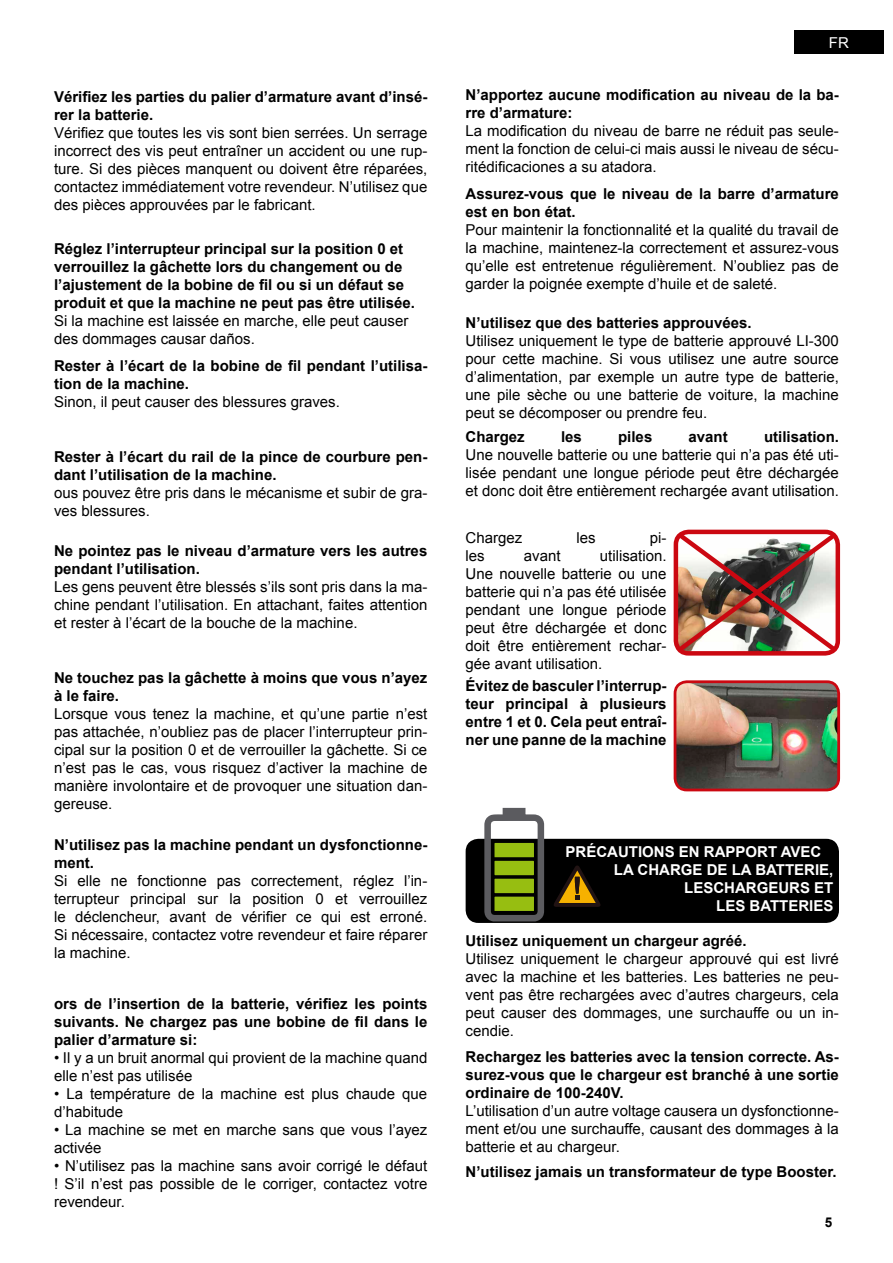
<style>
.page{position:relative;width:893px;height:1263px;background:#fff}
.page>*{position:absolute;margin:0;border:0;box-sizing:border-box;transform-origin:0 0}
.t1{font:15px/18px "Arial";color:#000;text-align:justify}
.t2{font:700 15px/18px "Arial";color:#000}
.t3{font:700 15px/18px "Arial";color:#fff}
.t4{font:15px "Arial";color:#fff}
.t5{font:700 13.5px "Arial";color:#000}
.s1{font-weight:700}
</style>
<div class="page">
<div style="left:794px;top:31px;width:90px;height:23px;background:#000"></div>
<div style="left:466px;top:839px;width:373px;height:84px;background:#000;border-radius:13px"></div>
<svg style="left:484px;top:808px;width:60px;height:113px"></svg>
<svg style="left:554px;top:865px;width:47px;height:42px"></svg>
<img style="left:675px;top:682px;width:164px;height:108px">
<div style="left:674px;top:680px;width:166px;height:111px;border:3px solid #cb0811;border-radius:12px"></div>
<div style="left:674px;top:530px;width:166px;height:126px;border:4px solid #cb0811;border-radius:13px"></div>
<img style="left:675px;top:530px;width:164px;height:124px">
<p class="t2" style="left:54px;top:89px;width:375px">Vérifiez les parties du palier d’armature avant d’insé&shy;rer la batterie.</p>
<p class="t1" style="left:54px;top:124px;width:375px">Vérifiez que toutes les vis sont bien serrées. Un serrage incorrect des vis peut entraîner un accident ou une rup&shy;ture. Si des pièces manquent ou doivent être réparées, contactez immédiatement votre revendeur. N’utilisez que des pièces approuvées par le fabricant.</p>
<p class="t2" style="left:54px;top:240px;width:362px">Réglez l’interrupteur principal sur la position 0 et verrouillez la gâchette lors du changement ou de l’ajustement de la bobine de fil ou si un défaut se produit et que la machine ne peut pas être utilisée.</p>
<p class="t1" style="left:54px;top:312px;width:356px">Si la machine est laissée en marche, elle peut causer des dommages causar daños.</p>
<p class="t2" style="left:54px;top:357px;width:375px">Rester à l’écart de la bobine de fil pendant l’utilisa&shy;tion de la machine.</p>
<p class="t1" style="left:54px;top:393px;width:287px">Sinon, il peut causer des blessures graves.</p>
<p class="t2" style="left:54px;top:448px;width:375px">Rester à l’écart du rail de la pince de courbure pen&shy;dant l’utilisation de la machine.</p>
<p class="t1" style="left:54px;top:484px;width:375px">ous pouvez être pris dans le mécanisme et subir de gra&shy;ves blessures.</p>
<p class="t2" style="left:54px;top:542px;width:375px">Ne pointez pas le niveau d’armature vers les autres pendant l’utilisation.</p>
<p class="t1" style="left:54px;top:577px;width:375px">Les gens peuvent être blessés s’ils sont pris dans la ma&shy;chine pendant l’utilisation. En attachant, faites attention et rester à l’écart de la bouche de la machine.</p>
<p class="t2" style="left:54px;top:669px;width:375px">Ne touchez pas la gâchette à moins que vous n’ayez à le faire.</p>
<p class="t1" style="left:54px;top:705px;width:375px">Lorsque vous tenez la machine, et qu’une partie n’est pas attachée, n’oubliez pas de placer l’interrupteur prin&shy;cipal sur la position 0 et de verrouiller la gâchette. Si ce n’est pas le cas, vous risquez d’activer la machine de manière involontaire et de provoquer une situation dan&shy;gereuse.</p>
<p class="t2" style="left:54px;top:836px;width:375px">N’utilisez pas la machine pendant un dysfonctionne&shy;ment.</p>
<p class="t1" style="left:54px;top:871px;width:375px">Si elle ne fonctionne pas correctement, réglez l’in&shy;terrupteur principal sur la position 0 et verrouillez le déclencheur, avant de vérifier ce qui est erroné.<br>Si nécessaire, contactez votre revendeur et faire réparer la machine.</p>
<p class="t2" style="left:54px;top:995px;width:375px;text-align:justify">ors de l’insertion de la batterie, vérifiez les points suivants. Ne chargez pas une bobine de fil dans le palier d’armature si:</p>
<p class="t1" style="left:54px;top:1049px;width:375px">• Il y a un bruit anormal qui provient de la machine quand elle n’est pas utilisée</p>
<p class="t1" style="left:54px;top:1085px;width:375px">• La température de la machine est plus chaude que d’habitude</p>
<p class="t1" style="left:54px;top:1121px;width:375px">• La machine se met en marche sans que vous l’ayez activée</p>
<p class="t1" style="left:54px;top:1157px;width:375px">• N’utilisez pas la machine sans avoir corrigé le défaut ! S’il n’est pas possible de le corriger, contactez votre revendeur.</p>
<p class="t4" style="left:829px;top:32px;width:21px">FR</p>
<p class="t2" style="left:466px;top:87px;width:375px">N’apportez aucune modification au niveau de la ba&shy;rre d’armature:</p>
<p class="t1" style="left:466px;top:122px;width:375px">La modification du niveau de barre ne réduit pas seule&shy;ment la fonction de celui-ci mais aussi le niveau de sécu&shy;ritédificaciones a su atadora.</p>
<p class="t2" style="left:466px;top:185px;width:375px">Assurez-vous que le niveau de la barre d’armature est en bon état.</p>
<p class="t1" style="left:466px;top:221px;width:375px">Pour maintenir la fonctionnalité et la qualité du travail de la machine, maintenez-la correctement et assurez-vous qu’elle est entretenue régulièrement. N’oubliez pas de garder la poignée exempte d’huile et de saleté.</p>
<p class="t2" style="left:466px;top:314px;width:287px">N’utilisez que des batteries approuvées.</p>
<p class="t1" style="left:466px;top:331px;width:375px">Utilisez uniquement le type de batterie approuvé LI-300 pour cette machine. Si vous utilisez une autre source d’alimentation, par exemple un autre type de batterie, une pile sèche ou une batterie de voiture, la machine peut se décomposer ou prendre feu.</p>
<p class="t2" style="left:466px;top:429px;width:61px">Chargez</p>
<p class="t2" style="left:561px;top:429px;width:22px">les</p>
<p class="t2" style="left:618px;top:429px;width:36px">piles</p>
<p class="t2" style="left:689px;top:429px;width:41px">avant</p>
<p class="t1" style="left:466px;top:428px;width:375px;text-indent:298px"><span class="s1">utilisation.<br></span>Une nouvelle batterie ou une batterie qui n’a pas été uti&shy;lisée pendant une longue période peut être déchargée et donc doit être entièrement rechargée avant utilisation.</p>
<p class="t1" style="left:466px;top:529px;width:58px">Chargez</p>
<p class="t1" style="left:576px;top:529px;width:21px">les</p>
<p class="t1" style="left:650px;top:529px;width:18px">pi-</p>
<p class="t1" style="left:466px;top:547px;width:21px">les</p>
<p class="t1" style="left:524px;top:547px;width:38px">avant</p>
<p class="t1" style="left:466px;top:547px;width:202px;text-indent:134px">utilisation.<br>Une nouvelle batterie ou une batterie qui n’a pas été utilisée pendant une longue période peut être déchargée et donc doit être entièrement rechar&shy;gée avant utilisation.</p>
<p class="t2" style="left:466px;top:677px;width:202px;text-align:justify">Évitez de basculer l’interrup&shy;teur principal à plusieurs entre 1 et 0. Cela peut entraî&shy;ner une panne de la machine</p>
<p class="t3" style="left:614px;top:843px;width:221px;text-indent:-48px">PRÉCAUTIONS EN RAPPORT AVEC<br>LA CHARGE DE LA BATTERIE,</p>
<p class="t3" style="left:684px;top:879px;width:151px">LESCHARGEURS ET</p>
<p class="t3" style="left:716px;top:897px;width:119px">LES BATTERIES</p>
<p class="t2" style="left:466px;top:932px;width:282px">Utilisez uniquement un chargeur agréé.</p>
<p class="t1" style="left:466px;top:950px;width:375px">Utilisez uniquement le chargeur approuvé qui est livré avec la machine et les batteries. Les batteries ne peu&shy;vent pas être rechargées avec d’autres chargeurs, cela peut causer des dommages, une surchauffe ou un in&shy;cendie.</p>
<p class="t2" style="left:466px;top:1048px;width:375px;text-align:justify">Rechargez les batteries avec la tension correcte. As&shy;surez-vous que le chargeur est branché à une sortie ordinaire de 100-240V.</p>
<p class="t1" style="left:466px;top:1102px;width:375px">L’utilisation d’un autre voltage causera un dysfonctionne&shy;ment et/ou une surchauffe, causant des dommages à la batterie et au chargeur.</p>
<p class="t2" style="left:466px;top:1163px;width:372px">N’utilisez jamais un transformateur de type Booster.</p>
<p class="t5" style="left:825px;top:1213px;width:9px">5</p>
</div>
